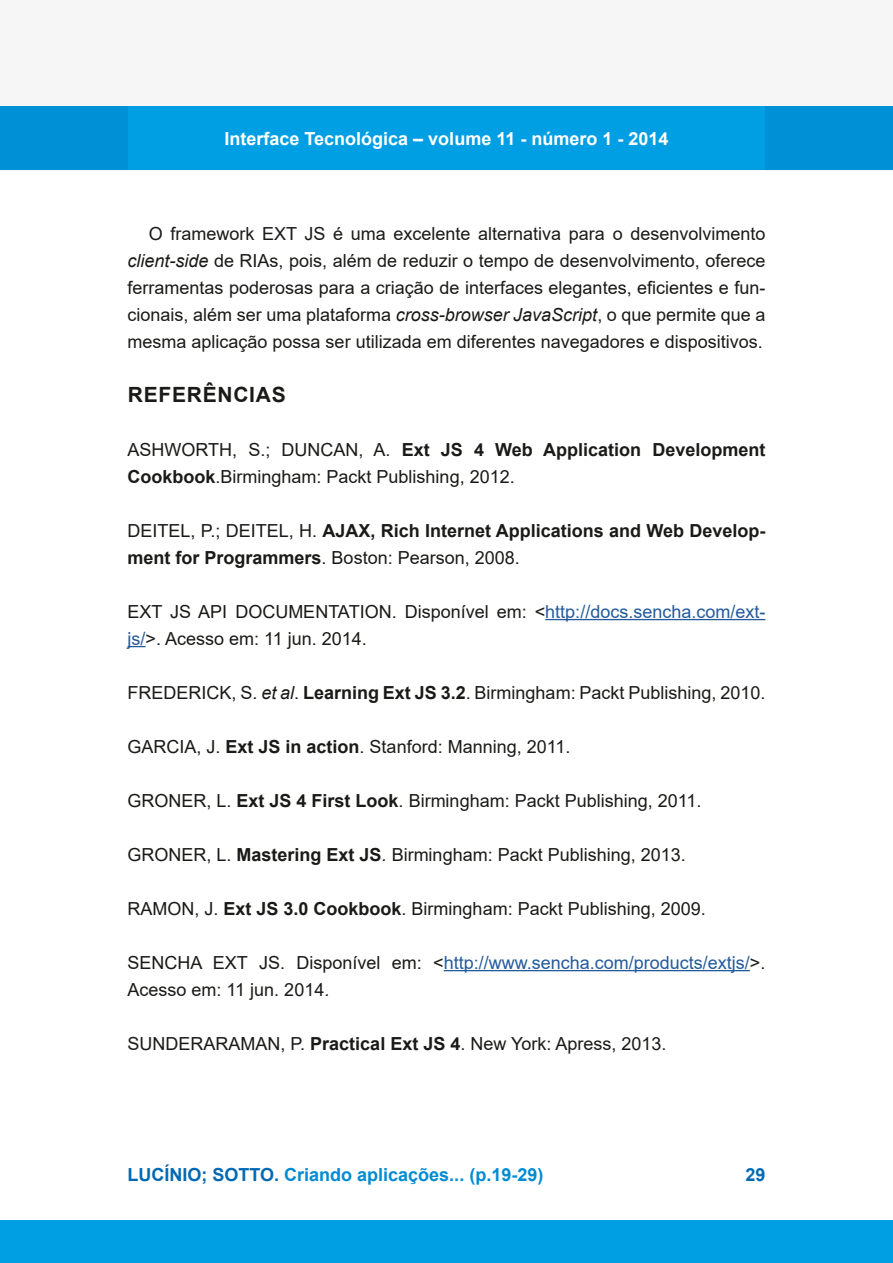
<style>
.page{position:relative;width:893px;height:1263px;background:#fff}
.page>*{position:absolute;margin:0;border:0;box-sizing:border-box;transform-origin:0 0}
.Títulos_do_artigo{font:700 21px "Arial";letter-spacing:.035em;color:#1a1a18}
.Corpo_sem_indent{font:18px/27px "Arial";color:#1a1a18}
.Corpo{font:18px/27px "Arial";color:#1a1a18;text-align:justify}
.Corpo_sem_indent-2{font:700 18px/27px "Arial";color:#1a1a18}
.t1{font:700 18px "Arial";color:#008bd2}
.t2{font:700 18px "Arial";color:#fff}
.t3{font:700 18px "Arial";color:#0069b4}
.s1{font-style:italic}
.s2{font-weight:700}
.s3{font-weight:400}
.s4{color:#245a9c}
.s5{color:#0069b4}
</style>
<div class="page">
<div style="left:0;top:0;width:893px;height:170px;background:#f6f6f6"></div>
<div style="left:0;top:1220px;width:893px;height:43px;background:#009ee3"></div>
<div style="left:0;top:106px;width:893px;height:64px;background:#009ee3"></div>
<div style="left:0;top:106px;width:128px;height:64px;background:#0090d6"></div>
<div style="left:765px;top:106px;width:128px;height:64px;background:#0090d6"></div>
<hr style="left:545px;top:619px;width:220px;height:1px;background:#245a9c">
<svg style="left:128px;top:646px;width:18px;height:1px"></svg>
<hr style="left:444px;top:970px;width:306px;height:1px;background:#245a9c">
<p class="t2" style="left:225px;top:126px;width:445px">Interface Tecnológica – volume 11 - número 1 - 2014</p>
<p class="Corpo" style="left:128px;top:220px;width:639px;text-indent:21px">O framework EXT JS é uma excelente alternativa para o desenvolvimento <span class="s1">client-side</span> de RIAs, pois, além de reduzir o tempo de desenvolvimento, oferece ferramentas poderosas para a criação de interfaces elegantes, eficientes e fun&shy;cionais, além ser uma plataforma <span class="s1">cross-browser JavaScript</span>, o que permite que a mesma aplicação possa ser utilizada em diferentes navegadores e dispositivos.</p>
<p class="Títulos_do_artigo" style="left:128px;top:379px;width:159px">REFERÊNCIAS</p>
<p class="Corpo_sem_indent" style="left:128px;top:436px;width:639px">ASHWORTH, S.; DUNCAN, A. <span class="s2">Ext JS 4 Web Application Development<br>Cookbook</span>.Birmingham: Packt Publishing, 2012.</p>
<p class="Corpo_sem_indent-2" style="left:128px;top:517px;width:639px"><span class="s3">DEITEL, P.; DEITEL, H.</span> AJAX, Rich Internet Applications and Web Develop&shy;ment for Programmers<span class="s3">. Boston: Pearson, 2008.</span></p>
<p class="Corpo_sem_indent" style="left:128px;top:598px;width:639px">EXT JS API DOCUMENTATION. Disponível em: &lt;<span class="s4">http://docs.sencha.com/ext&shy;js/</span>&gt;. Acesso em: 11 jun. 2014.</p>
<p class="Corpo_sem_indent" style="left:128px;top:679px;width:639px">FREDERICK, S. <span class="s1">et al</span>. <span class="s2">Learning Ext JS 3.2</span>. Birmingham: Packt Publishing, 2010.</p>
<p class="Corpo_sem_indent" style="left:128px;top:733px;width:444px">GARCIA, J. <span class="s2">Ext JS in action</span>. Stanford: Manning, 2011.</p>
<p class="Corpo_sem_indent" style="left:128px;top:787px;width:575px">GRONER, L. <span class="s2">Ext JS 4 First Look</span>. Birmingham: Packt Publishing, 2011.</p>
<p class="Corpo_sem_indent" style="left:128px;top:841px;width:560px">GRONER, L. <span class="s2">Mastering Ext JS</span>. Birmingham: Packt Publishing, 2013.</p>
<p class="Corpo_sem_indent" style="left:128px;top:895px;width:580px">RAMON, J. <span class="s2">Ext JS 3.0 Cookbook</span>. Birmingham: Packt Publishing, 2009.</p>
<p class="Corpo_sem_indent" style="left:128px;top:949px;width:639px">SENCHA EXT JS. Disponível em: &lt;<span class="s4">http://www.sencha.com/products/extjs/</span>&gt;.<br>Acesso em: 11 jun. 2014.</p>
<p class="Corpo_sem_indent" style="left:128px;top:1030px;width:540px">SUNDERARAMAN, P. <span class="s2">Practical Ext JS 4</span>. New York: Apress, 2013.</p>
<p class="t1" style="left:128px;top:1162px;width:417px"><span class="s5">LUCÍNIO; SOTTO.</span> Criando aplicações... (p.19-29)</p>
<p class="t3" style="left:745px;top:1162px;width:22px">29</p>
</div>
